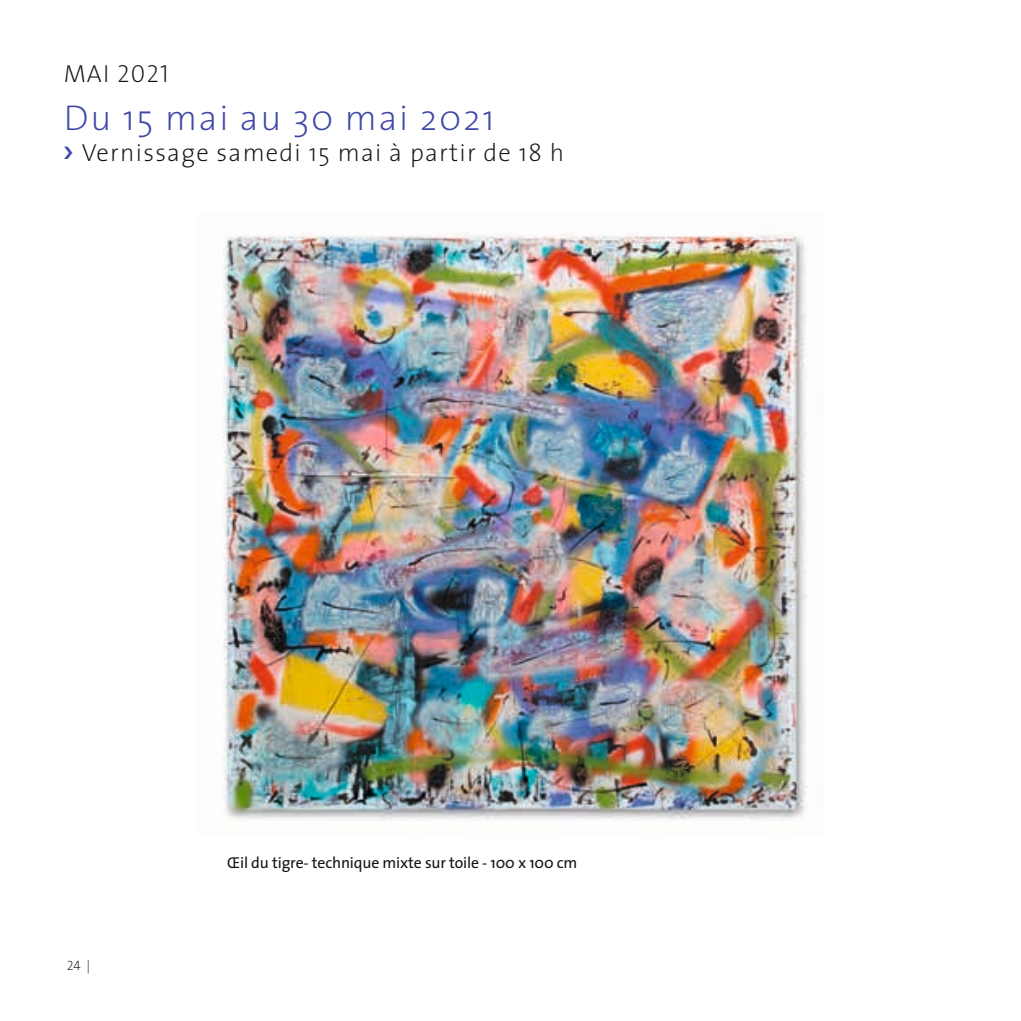
<style>
.page{position:relative;width:1021px;height:1021px;background:#fff}
.page>*{position:absolute;margin:0;border:0;box-sizing:border-box;transform-origin:0 0}
.t1{font:200 36px "The Sans";letter-spacing:.05em;color:#3e48a6}
.t2{font:200 24.75px "The Sans";letter-spacing:.05em;color:#131413}
.t3{font:24.75px "The Sans Extra Light Caps";letter-spacing:.05em;color:#131413}
.t4{font:15.75px "The Sans";letter-spacing:-.01em;color:#131413}
.t5{font:13.5px "The Sans Extra Light Caps";color:#131413}
</style>
<div class="page">
<img style="left:223px;top:235px;width:585px;height:586px">
<h2 class="t3" style="left:64px;top:61px;width:106px">MAI 2021</h2>
<h1 class="t1" style="left:64px;top:98px;width:432px">Du 15 mai au 30 mai 2021</h1>
<h2 class="t2" style="left:82px;top:139px;width:483px">Vernissage samedi 15 mai à partir de 18 h</h2>
<p class="t5" style="left:67px;top:958px;width:25px">24 |</p>
<p class="t4" style="left:227px;top:849px;width:351px">Œil du tigre- technique mixte sur toile - 100 x 100 cm</p>
</div>
